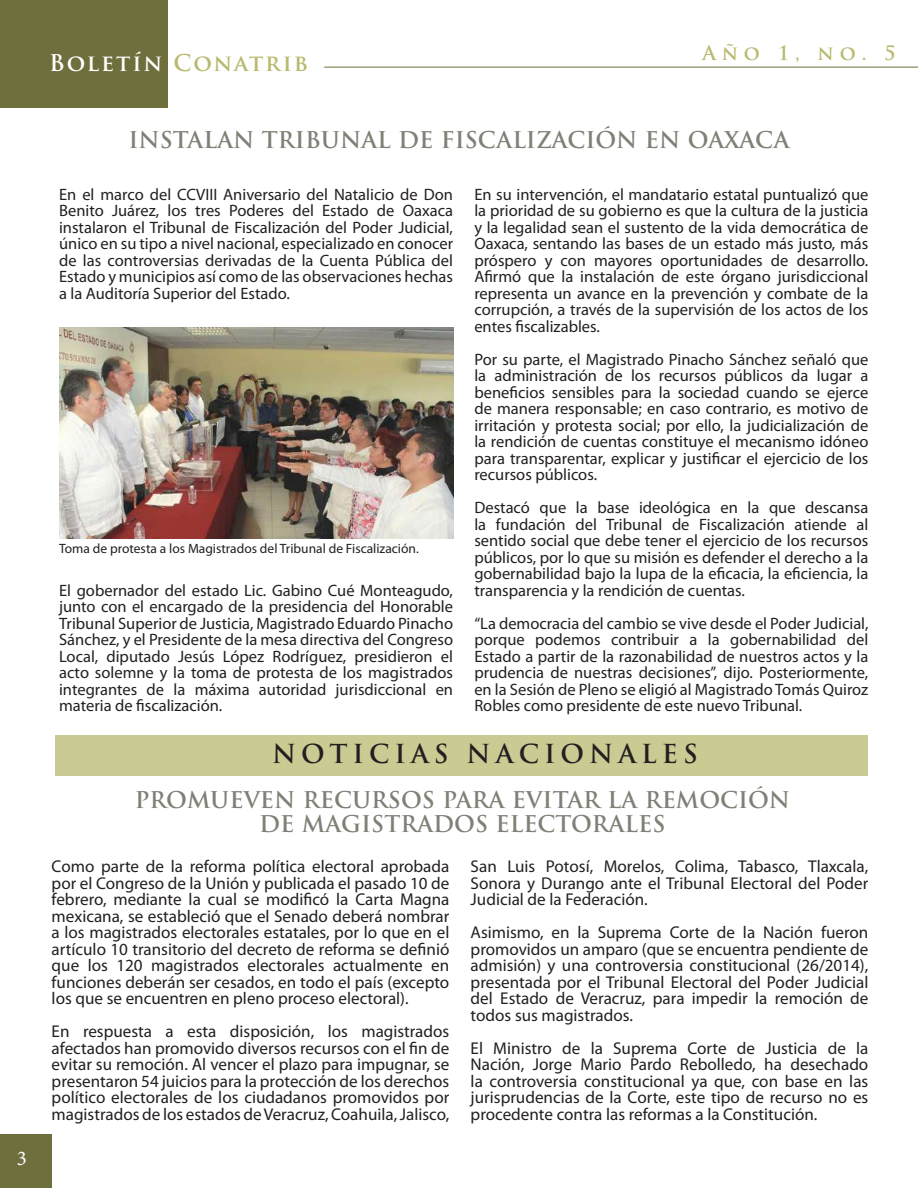
<style>
.page{position:relative;width:918px;height:1188px;background:#fff}
.page>*{position:absolute;margin:0;border:0;box-sizing:border-box;transform-origin:0 0}
.t1{font:700 25.5px "Trajan Pro";letter-spacing:.2em;color:#231f20}
.t2{font:700 22.5px/24px "Trajan Pro";color:#808076;text-align:center}
.t3{font:700 22.5px "Trajan Pro";letter-spacing:.09em;color:#b9b96f}
.t4{font:21px "Minion Pro";color:#fff}
.t5{font:700 19.5px "Trajan Pro";color:#b9b96f}
.t6{font:17.1px/16.5px "Myriad Pro";color:#231f20;text-align:justify}
.t7{font:16.5px/16.5px "Myriad Pro";color:#231f20;text-align:justify}
.t8{font:13.5px "Myriad Pro";color:#231f20}
.s1{color:#fff}
</style>
<div class="page">
<div style="left:0;top:1135px;width:52px;height:53px;background:#6f6f3d"></div>
<div style="left:0;top:0;width:168px;height:108px;background:#6f6f3d"></div>
<hr style="left:324px;top:67px;width:594px;height:1px;background:#6f6f3d">
<img style="left:59px;top:327px;width:394px;height:211px">
<div style="left:56px;top:735px;width:812px;height:41px;background:#caca93"></div>
<p class="t4" style="left:17px;top:1144px;width:12px">3</p>
<h2 class="t3" style="left:49px;top:49px;width:261px"><span class="s1">Boletín</span> Conatrib</h2>
<p class="t5" style="left:702px;top:40px;width:195px">Año 1, no. 5</p>
<h2 class="t2" style="left:128px;top:128px;width:663px">INSTALAN TRIBUNAL DE FISCALIZACIÓN EN OAXACA</h2>
<p class="t7" style="left:59px;top:186px;width:396px">En el marco del CCVIII Aniversario del Natalicio de Don Benito Juárez, los tres Poderes del Estado de Oaxaca instalaron el Tribunal de Fiscalización del Poder Judicial, único en su tipo a nivel nacional, especializado en conocer de las controversias derivadas de la Cuenta Pública del Estado y municipios así como de las observaciones hechas a la Auditoría Superior del Estado.</p>
<p class="t7" style="left:474px;top:186px;width:396px">En su intervención, el mandatario estatal puntualizó que la prioridad de su gobierno es que la cultura de la justicia y la legalidad sean el sustento de la vida democrática de Oaxaca, sentando las bases de un estado más justo, más próspero y con mayores oportunidades de desarrollo.<br>Afirmó que la instalación de este órgano jurisdiccional representa un avance en la prevención y combate de la corrupción, a través de la supervisión de los actos de los entes fiscalizables.</p>
<p class="t7" style="left:474px;top:351px;width:396px">Por su parte, el Magistrado Pinacho Sánchez señaló que la administración de los recursos públicos da lugar a beneficios sensibles para la sociedad cuando se ejerce de manera responsable; en caso contrario, es motivo de irritación y protesta social; por ello, la judicialización de la rendición de cuentas constituye el mecanismo idóneo para transparentar, explicar y justificar el ejercicio de los recursos públicos.</p>
<p class="t7" style="left:474px;top:499px;width:396px">Destacó que la base ideológica en la que descansa la fundación del Tribunal de Fiscalización atiende al sentido social que debe tener el ejercicio de los recursos públicos, por lo que su misión es defender el derecho a la gobernabilidad bajo la lupa de la eficacia, la eficiencia, la transparencia y la rendición de cuentas.</p>
<p class="t7" style="left:474px;top:615px;width:396px">“La democracia del cambio se vive desde el Poder Judicial, porque podemos contribuir a la gobernabilidad del Estado a partir de la razonabilidad de nuestros actos y la prudencia de nuestras decisiones”, dijo. Posteriormente, en la Sesión de Pleno se eligió al Magistrado Tomás Quiroz Robles como presidente de este nuevo Tribunal.</p>
<p class="t8" style="left:59px;top:541px;width:361px">Toma de protesta a los Magistrados del Tribunal de Fiscalización.</p>
<p class="t7" style="left:59px;top:582px;width:396px">El gobernador del estado Lic. Gabino Cué Monteagudo, junto con el encargado de la presidencia del Honorable Tribunal Superior de Justicia, Magistrado Eduardo Pinacho Sánchez, y el Presidente de la mesa directiva del Congreso Local, diputado Jesús López Rodríguez, presidieron el acto solemne y la toma de protesta de los magistrados integrantes de la máxima autoridad jurisdiccional en materia de fiscalización.</p>
<h1 class="t1" style="left:272px;top:738px;width:427px">NOTICIAS NACIONALES</h1>
<h2 class="t2" style="left:135px;top:788px;width:657px">PROMUEVEN RECURSOS PARA EVITAR LA REMOCIÓN<br>DE MAGISTRADOS ELECTORALES</h2>
<p class="t6" style="left:52px;top:858px;width:399px">Como parte de la reforma política electoral aprobada por el Congreso de la Unión y publicada el pasado 10 de febrero, mediante la cual se modificó la Carta Magna mexicana, se estableció que el Senado deberá nombrar a los magistrados electorales estatales, por lo que en el artículo 10 transitorio del decreto de reforma se definió que los 120 magistrados electorales actualmente en funciones deberán ser cesados, en todo el país (excepto los que se encuentren en pleno proceso electoral).</p>
<p class="t6" style="left:52px;top:1023px;width:399px">En respuesta a esta disposición, los magistrados afectados han promovido diversos recursos con el fin de evitar su remoción. Al vencer el plazo para impugnar, se presentaron 54 juicios para la protección de los derechos político electorales de los ciudadanos promovidos por magistrados de los estados de Veracruz, Coahuila, Jalisco,</p>
<p class="t6" style="left:471px;top:858px;width:399px">San Luis Potosí, Morelos, Colima, Tabasco, Tlaxcala, Sonora y Durango ante el Tribunal Electoral del Poder Judicial de la Federación.</p>
<p class="t6" style="left:471px;top:924px;width:399px">Asimismo, en la Suprema Corte de la Nación fueron promovidos un amparo (que se encuentra pendiente de admisión) y una controversia constitucional (26/2014), presentada por el Tribunal Electoral del Poder Judicial del Estado de Veracruz, para impedir la remoción de todos sus magistrados.</p>
<p class="t6" style="left:471px;top:1039px;width:399px">El Ministro de la Suprema Corte de Justicia de la Nación, Jorge Mario Pardo Rebolledo, ha desechado la controversia constitucional ya que, con base en las jurisprudencias de la Corte, este tipo de recurso no es procedente contra las reformas a la Constitución.</p>
</div>
